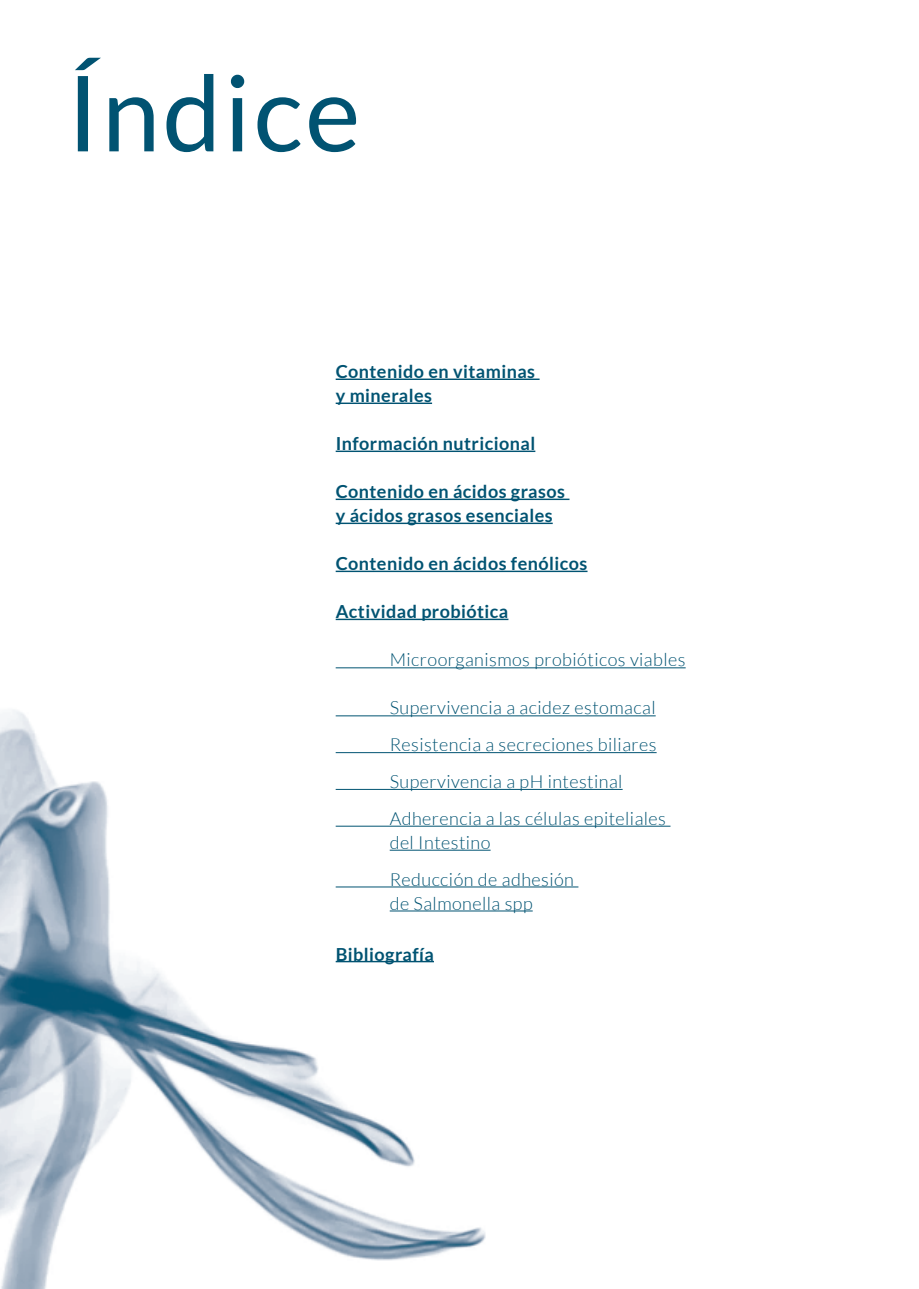
<style>
.page{position:relative;width:919px;height:1289px;background:#fff}
.page>*{position:absolute;margin:0;border:0;box-sizing:border-box;transform-origin:0 0}
.t1{font:105px "Lato";letter-spacing:.025em;color:#015372}
.t2{font:300 18px/36.8px "Lato";letter-spacing:.025em;color:#015372}
.t3{font:700 18px/24px "Lato";letter-spacing:.025em;color:#015372}
</style>
<div class="page">
<img style="left:0;top:618px;width:686px;height:670px">
<hr style="left:335px;top:378px;width:204px;height:2px;background:#015372">
<hr style="left:335px;top:402px;width:97px;height:2px;background:#015372">
<hr style="left:335px;top:450px;width:200px;height:2px;background:#015372">
<hr style="left:335px;top:498px;width:234px;height:2px;background:#015372">
<hr style="left:335px;top:522px;width:217px;height:2px;background:#015372">
<hr style="left:335px;top:570px;width:252px;height:2px;background:#015372">
<hr style="left:335px;top:618px;width:173px;height:2px;background:#015372">
<hr style="left:335px;top:667px;width:350px;height:1px;background:#015372">
<hr style="left:335px;top:715px;width:320px;height:1px;background:#015372">
<hr style="left:335px;top:752px;width:321px;height:1px;background:#015372">
<hr style="left:335px;top:789px;width:287px;height:1px;background:#015372">
<hr style="left:335px;top:825px;width:335px;height:1px;background:#015372">
<hr style="left:389px;top:849px;width:101px;height:1px;background:#015372">
<hr style="left:335px;top:886px;width:243px;height:1px;background:#015372">
<hr style="left:389px;top:910px;width:143px;height:1px;background:#015372">
<hr style="left:335px;top:960px;width:99px;height:2px;background:#015372">
<h1 class="t1" style="left:67px;top:55px;width:295px">Índice</h1>
<p class="t3" style="left:335px;top:359px;width:201px">Contenido en vitaminas y minerales</p>
<p class="t3" style="left:335px;top:431px;width:201px">Información nutricional</p>
<p class="t3" style="left:335px;top:479px;width:231px">Contenido en ácidos grasos y ácidos grasos esenciales</p>
<p class="t3" style="left:335px;top:551px;width:253px">Contenido en ácidos fenólicos</p>
<p class="t3" style="left:335px;top:599px;width:174px">Actividad probiótica</p>
<p class="t2" style="left:389px;top:641px;width:297px">Microorganismos probióticos viables</p>
<p class="t2" style="left:389px;top:689px;width:278px">Supervivencia a acidez estomacal Resistencia a secreciones biliares Supervivencia a pH intestinal Adherencia a las células epiteliales</p>
<p class="t2" style="left:389px;top:824px;width:186px">del Intestino<br>Reducción de adhesión</p>
<p class="t2" style="left:389px;top:884px;width:144px">de Salmonella spp</p>
<p class="t3" style="left:335px;top:941px;width:100px">Bibliografía</p>
</div>
